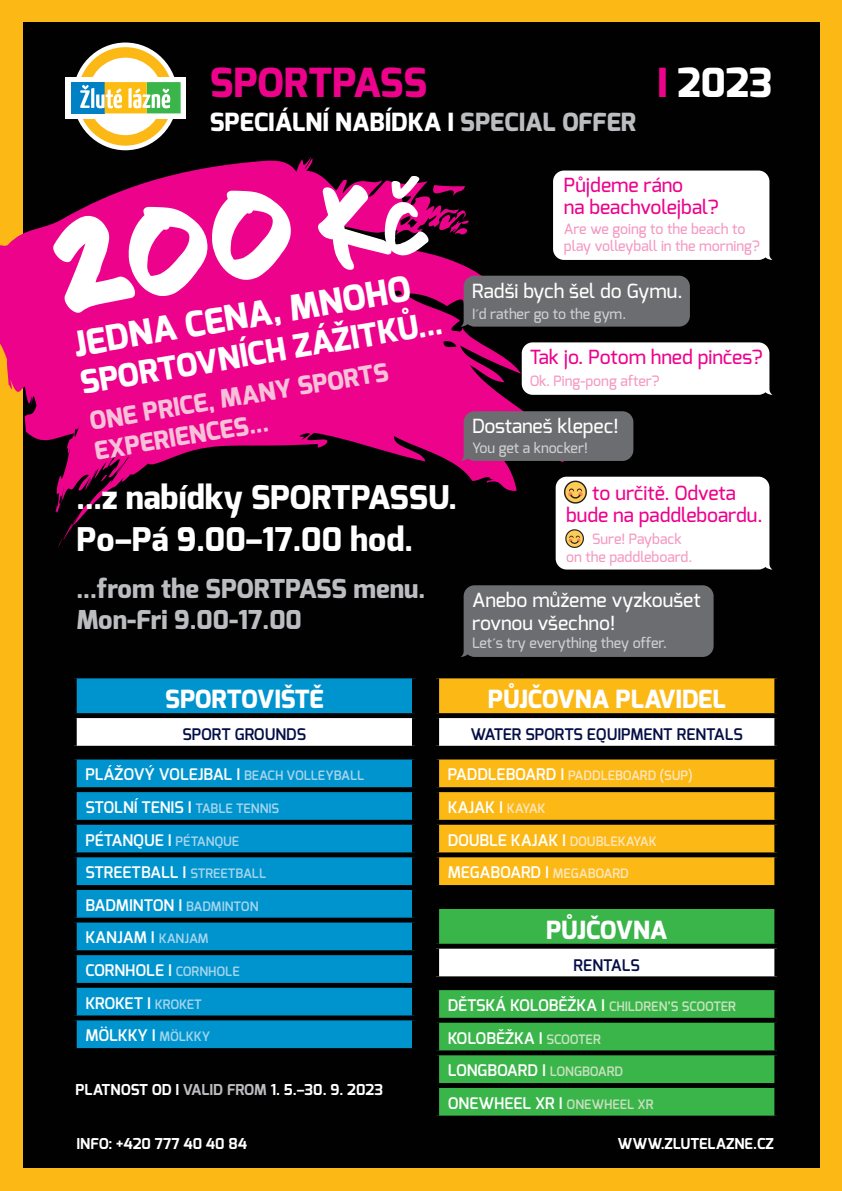
<style>
.page{position:relative;width:842px;height:1191px;background:#fcb814}
.page>*{position:absolute;margin:0;border:0;box-sizing:border-box;transform-origin:0 0}
.t1{font:138.3px "Fresh Marker";color:#fff}
.t2{font:800 40px "Exo";color:#ed028c}
.t3{font:800 40px "Exo";color:#fff}
.t4{font:800 35px "Exo";color:#fff}
.t5{font:800 32.6px "Exo";color:#fff}
.t6{font:800 32px "Exo";color:#fff}
.t7{font:800 26px "Exo";color:#bcbdc0}
.t8{font:800 25px "Exo";color:#fff}
.t9{font:800 25px/29.6px "Exo";color:#f7c1d9}
.t10{font:500 19.5px/22.4px "Exo";color:#ed028c;text-align:center}
.t11{font:500 19.5px/22.4px "Exo";color:#fff}
.t12{font:600 16px/32.6px "Exo";color:#fff}
.t13{font:600 16px "Exo";color:#030e46}
.t14{font:700 15px "Exo";color:#fff}
.t15{font:500 14.2px/17.1px "Exo";color:#f499c2}
.t16{font:500 14.2px "Exo";color:#cfd0d2}
.t17{font:600 13px "Exo";color:#c7e3c0}
.t18{font:600 13px "Exo";color:#fee6b9}
.s1{color:#ed028c}
.s2{color:#bcbdc0}
.s3{font-size:106.5px}
.s4{font-size:73.9px}
.s5{font-size:13px;color:#a5d5ed}
.s6{font-size:16px;color:#fff}
.s7{font-size:13px;color:#fee6b9}
.s8{font-size:13px;color:#c7e3c0}
.s9{font-size:13px;color:#c7e0bf}
</style>
<div class="page">
<div style="left:23px;top:23px;width:796px;height:1145px;background:#010101"></div>
<div style="left:66px;top:77px;width:120px;height:42px;background:#fff"></div>
<div style="left:71px;top:82px;width:34px;height:31px;background:#0080c5"></div>
<svg style="left:77px;top:47px;width:104px;height:99px"></svg>
<svg style="left:0;top:157px;width:563px;height:368px;fill:#ed028c"></svg>
<svg style="left:437px;top:207px;width:32px;height:28px"></svg>
<svg style="left:432px;top:185px;width:33px;height:11px"></svg>
<svg style="left:57px;top:514px;width:22px;height:34px"></svg>
<div style="left:74px;top:676px;width:340px;height:39px;background:#0094ce"></div>
<div style="left:74px;top:715px;width:340px;height:33px;background:#fff"></div>
<div style="left:72px;top:673px;width:345px;height:5px;background:#010101"></div>
<div style="left:72px;top:678px;width:5px;height:35px;background:#010101"></div>
<div style="left:412px;top:678px;width:5px;height:35px;background:#010101"></div>
<div style="left:72px;top:713px;width:345px;height:5px;background:#010101"></div>
<div style="left:72px;top:718px;width:5px;height:28px;background:#010101"></div>
<div style="left:412px;top:718px;width:5px;height:28px;background:#010101"></div>
<hr style="left:72px;top:746px;width:345px;height:4px;background:#010101">
<div style="left:77px;top:759px;width:335px;height:289px;background:#0094ce"></div>
<div style="left:72px;top:787px;width:345px;height:5px;background:#010101"></div>
<hr style="left:72px;top:820px;width:345px;height:4px;background:#010101">
<div style="left:72px;top:852px;width:345px;height:5px;background:#010101"></div>
<div style="left:72px;top:885px;width:345px;height:5px;background:#010101"></div>
<div style="left:72px;top:917px;width:345px;height:5px;background:#010101"></div>
<div style="left:72px;top:950px;width:345px;height:5px;background:#010101"></div>
<hr style="left:72px;top:983px;width:345px;height:4px;background:#010101">
<div style="left:72px;top:1015px;width:345px;height:5px;background:#010101"></div>
<div style="left:437px;top:676px;width:340px;height:39px;background:#fcb814"></div>
<div style="left:437px;top:715px;width:340px;height:33px;background:#fff"></div>
<div style="left:434px;top:673px;width:345px;height:5px;background:#010101"></div>
<div style="left:434px;top:678px;width:5px;height:35px;background:#010101"></div>
<div style="left:774px;top:678px;width:5px;height:35px;background:#010101"></div>
<div style="left:434px;top:713px;width:345px;height:5px;background:#010101"></div>
<div style="left:434px;top:718px;width:5px;height:28px;background:#010101"></div>
<div style="left:774px;top:718px;width:5px;height:28px;background:#010101"></div>
<hr style="left:434px;top:746px;width:345px;height:4px;background:#010101">
<div style="left:439px;top:759px;width:335px;height:126px;background:#fcb814"></div>
<div style="left:434px;top:787px;width:345px;height:5px;background:#010101"></div>
<hr style="left:434px;top:820px;width:345px;height:4px;background:#010101">
<div style="left:434px;top:852px;width:345px;height:5px;background:#010101"></div>
<div style="left:437px;top:906px;width:340px;height:40px;background:#3ab54a"></div>
<div style="left:437px;top:946px;width:340px;height:32px;background:#fff"></div>
<div style="left:434px;top:904px;width:345px;height:5px;background:#010101"></div>
<div style="left:434px;top:909px;width:5px;height:34px;background:#010101"></div>
<div style="left:774px;top:909px;width:5px;height:34px;background:#010101"></div>
<div style="left:434px;top:943px;width:345px;height:5px;background:#010101"></div>
<div style="left:434px;top:948px;width:5px;height:28px;background:#010101"></div>
<div style="left:774px;top:948px;width:5px;height:28px;background:#010101"></div>
<div style="left:434px;top:976px;width:345px;height:5px;background:#010101"></div>
<div style="left:439px;top:990px;width:335px;height:125px;background:#3ab54a"></div>
<div style="left:434px;top:1017px;width:345px;height:5px;background:#010101"></div>
<div style="left:434px;top:1050px;width:345px;height:5px;background:#010101"></div>
<div style="left:434px;top:1083px;width:345px;height:5px;background:#010101"></div>
<div style="left:556px;top:477px;width:216px;height:92px;background:#fff"></div>
<div style="left:461px;top:585px;width:253px;height:72px;background:#6c6d70"></div>
<div style="left:522px;top:342px;width:250px;height:53px;background:#fff"></div>
<div style="left:460px;top:411px;width:173px;height:50px;background:#6c6d70"></div>
<div style="left:460px;top:276px;width:230px;height:51px;background:#6c6d70"></div>
<div style="left:553px;top:170px;width:219px;height:90px;background:#fff"></div>
<svg style="left:390px;top:174px;width:31px;height:42px"></svg>
<h2 class="t2" style="left:210px;top:57px;width:219px">SPORTPASS</h2>
<h2 class="t3" style="left:657px;top:57px;width:117px"><span class="s1">I</span> 2023</h2>
<h3 class="t8" style="left:210px;top:106px;width:428px">SPECIÁLNÍ NABÍDKA I <span class="s2">SPECIAL OFFER</span></h3>
<h1 class="t1" style="left:47px;top:215px;width:369px;rotate:-11deg">2oo <span class="s3">K</span><span class="s4">c</span></h1>
<h3 class="t4" style="left:70px;top:323px;width:343px;rotate:-10deg">JEDNA CENA, MNOHO</h3>
<h3 class="t6" style="left:77px;top:364px;width:368px;rotate:-10deg">SPORTOVNÍCH ZÁŽITKŮ...</h3>
<h3 class="t9" style="left:87px;top:408px;width:304px;rotate:-10deg">ONE PRICE, MANY SPORTS<br>EXPERIENCES...</h3>
<h3 class="t5" style="left:77px;top:476px;width:195px">...Z NABÍDKY SPORTPASS</h3>
<h3 class="t5" style="left:428px;top:476px;width:30px">U.</h3>
<h3 class="t5" style="left:77px;top:518px;width:338px">PO–PÁ 9.00–17.00 HOD.</h3>
<h3 class="t7" style="left:77px;top:572px;width:146px">...FROM THE SPORTPASS</h3>
<h3 class="t7" style="left:353px;top:572px;width:73px">MENU.</h3>
<h3 class="t7" style="left:77px;top:603px;width:227px">MON-FRI 9.00-17.00</h3>
<p class="t10" style="left:564px;top:173px;width:156px;text-align:left">Půjdeme ráno<br>na beachvolejbal?</p>
<p class="t15" style="left:564px;top:220px;width:197px">Are we going to the beach to play volleyball in the morning?</p>
<p class="t11" style="left:472px;top:280px;width:212px">Radši bych šel do Gymu.</p>
<p class="t16" style="left:472px;top:305px;width:155px">I´d rather go to the gym.</p>
<p class="t10" style="left:530px;top:346px;width:235px">Tak jo. Potom hned pinčes?</p>
<p class="t15" style="left:530px;top:372px;width:131px">Ok. Ping-pong after?</p>
<p class="t11" style="left:472px;top:414px;width:148px">Dostaneš klepec!</p>
<p class="t16" style="left:472px;top:439px;width:117px">You get a knocker!</p>
<p class="t10" style="left:566px;top:481px;width:198px">to určitě. Odveta<br>bude na paddleboardu.</p>
<p class="t15" style="left:566px;top:531px;width:128px;text-indent:26px">Sure! Payback on the paddleboard.</p>
<p class="t11" style="left:472px;top:589px;width:230px">Anebo můžeme vyzkoušet rovnou všechno!</p>
<p class="t16" style="left:472px;top:633px;width:196px">Let´s try everything they offer.</p>
<h3 class="t8" style="left:165px;top:683px;width:16px">SPORTOVI</h3>
<h3 class="t8" style="left:281px;top:683px;width:44px">ŠTĚ</h3>
<p class="t13" style="left:182px;top:724px;width:125px">SPORT GROUNDS</p>
<p class="t12" style="left:85px;top:758px;width:280px">PLÁŽOVÝ VOLEJBAL I <span class="s5">BEACH VOLLEYBALL<br></span>STOLNÍ TENIS I <span class="s5">TABLE TENNIS<br></span>PÉTANQUE I <span class="s5">PÉTANQUE<br></span>STREETBALL I <span class="s5">STREETBALL<br></span>BADMINTON I <span class="s5">BADMINTON<br></span>KANJAM I <span class="s5">KANJAM<br></span>CORNHOLE I <span class="s5">CORNHOLE<br></span>KROKET I <span class="s5">KROKET<br></span>MÖLKKY I <span class="s5">MÖLKKY</span></p>
<p class="t14" style="left:76px;top:1080px;width:19px">PLATNO</p>
<p class="t14" style="left:131px;top:1080px;width:254px">ST OD I <span class="s2">VALID FROM</span> 1. 5.–30. 9. 2023</p>
<h3 class="t8" style="left:488px;top:683px;width:72px">PŮJČOVNA</h3>
<h3 class="t8" style="left:615px;top:683px;width:112px">PLAVIDEL</h3>
<p class="t13" style="left:471px;top:724px;width:274px">WATER SPORTS EQUIPMENT RENTALS</p>
<p class="t18" style="left:448px;top:767px;width:247px"><span class="s6">PADDLEBOARD I</span> PADDLEBOARD (SUP)</p>
<p class="t12" style="left:448px;top:791px;width:210px">KAJAK I <span class="s7">KAYAK<br></span>DOUBLE KAJAK I <span class="s7">DOUBLEKAYAK<br></span>MEGABOARD I <span class="s7">MEGABOARD</span></p>
<h3 class="t8" style="left:546px;top:914px;width:72px">PŮJČOVNA</h3>
<p class="t13" style="left:574px;top:954px;width:68px">RENTALS</p>
<p class="t17" style="left:448px;top:998px;width:290px"><span class="s6">DĚTSKÁ KOLOBĚŽKA I</span> CHILDREN’S SCOOTER</p>
<p class="t12" style="left:448px;top:1021px;width:207px">KOLOBĚŽKA I <span class="s8">SCOOTER<br></span>LONGBOARD I <span class="s9">LONGBOARD<br></span>ONEWHEEL XR I <span class="s9">ONEWHEEL XR</span></p>
<p class="t14" style="left:77px;top:1134px;width:172px">INFO: +420 777 40 40 84</p>
<p class="t14" style="left:618px;top:1134px;width:158px">WWW.ZLUTELAZNE.CZ</p>
</div>
